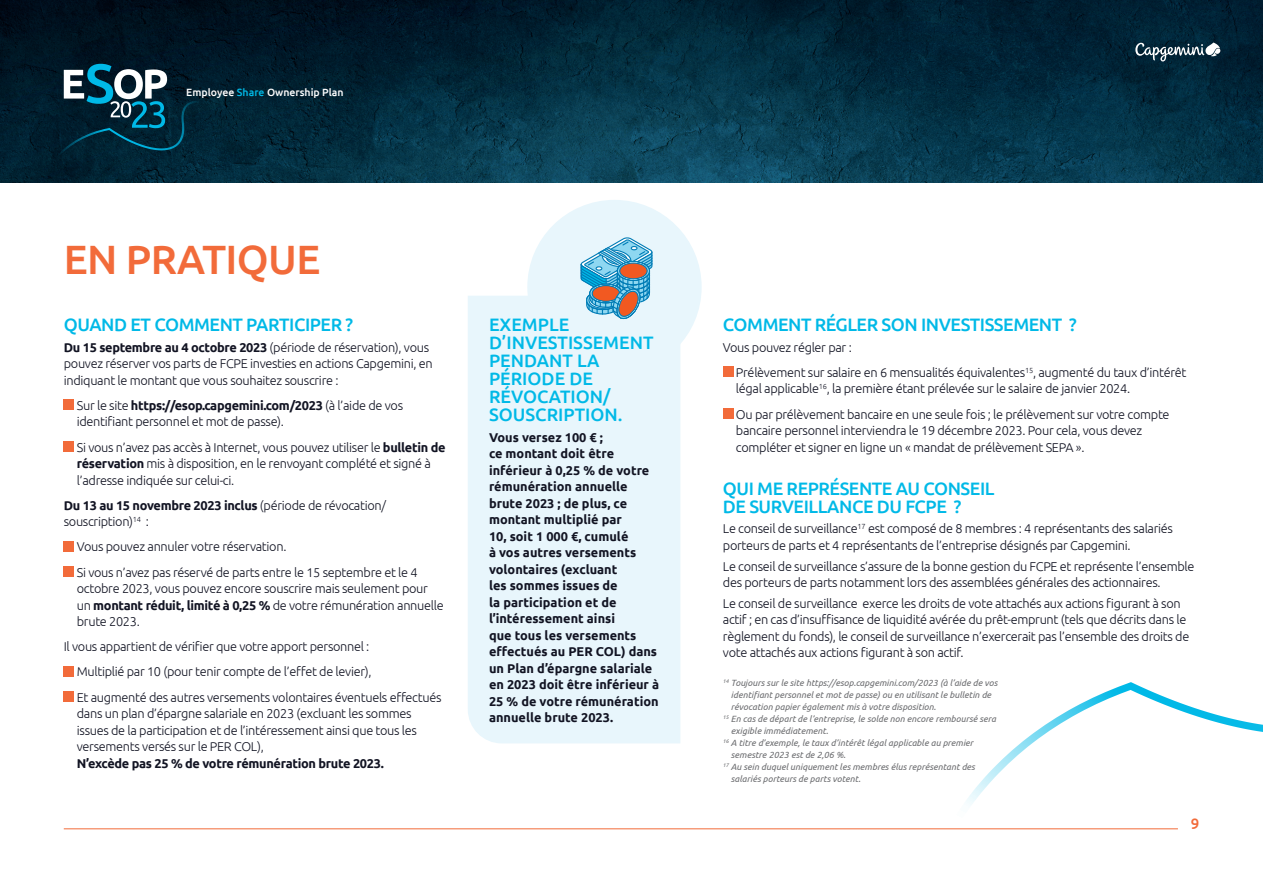
<style>
.page{position:relative;width:1263px;height:893px;background:#fff}
.page>*{position:absolute;margin:0;border:0;box-sizing:border-box;transform-origin:0 0}
.t1{font:500 40.95px "Ubuntu";letter-spacing:-.015em;color:#f26b3a}
.t2{font:500 18px/18px "Ubuntu";letter-spacing:-.025em;color:#00b9e7}
.t3{font:500 18px/18px "Ubuntu";color:#00b9e7}
.t4{font:500 15px "Ubuntu";color:#f26b3a}
.t5{font:300 12.75px/16.5px "Ubuntu";letter-spacing:-.025em;color:#121423}
.t6{font:700 12.75px/16.5px "Ubuntu";color:#121423}
.t7{font:500 10.5px "Ubuntu";color:#fff}
.t8{font:italic 9px/12px "Ubuntu";color:#6c6d70}
.s1{color:#00b9e7}
.s2{font-weight:700}
</style>
<div class="page">
<img style="left:0;top:0;width:1263px;height:182px">
<div style="left:468px;top:296px;width:212px;height:447px;background:#e8f6fc"></div>
<div style="left:527px;top:200px;width:175px;height:174px;background:#e8f6fc;border-radius:50%"></div>
<svg style="left:48px;top:64px;width:147px;height:103px;background:#173d4d"></svg>
<div style="left:64px;top:400px;width:10px;height:10px;background:#f26b3a"></div>
<div style="left:64px;top:441px;width:10px;height:11px;background:#f26b3a"></div>
<div style="left:64px;top:541px;width:10px;height:10px;background:#f26b3a"></div>
<div style="left:64px;top:566px;width:10px;height:11px;background:#f26b3a"></div>
<div style="left:64px;top:666px;width:10px;height:10px;background:#f26b3a"></div>
<div style="left:64px;top:691px;width:10px;height:11px;background:#f26b3a"></div>
<div style="left:723px;top:367px;width:10px;height:10px;background:#f26b3a"></div>
<div style="left:723px;top:408px;width:10px;height:11px;background:#f26b3a"></div>
<svg style="left:581px;top:237px;width:71px;height:83px"></svg>
<svg style="left:1135px;top:43px;width:85px;height:18px"></svg>
<hr style="left:64px;top:828px;width:1114px;height:1px;background:#f26b3a">
<svg style="left:935px;top:682px;width:328px;height:148px"></svg>
<p class="t7" style="left:186px;top:86px;width:159px">Employee <span class="s1">Share</span> Ownership Plan</p>
<p class="t1" style="left:64px;top:234px;width:258px">EN PRATIQUE</p>
<p class="t2" style="left:64px;top:315px;width:291px">QUAND ET COMMENT PARTICIPER ?</p>
<p class="t5" style="left:64px;top:339px;width:370px"><span class="s2">Du 15 septembre au 4 octobre 2023</span> (période de réservation), vous pouvez réserver vos parts de FCPE investies en actions Capgemini, en indiquant le montant que vous souhaitez souscrire :</p>
<p class="t5" style="left:77px;top:397px;width:328px">Sur le site <span class="s2">https://esop.capgemini.com/2023</span> (à l’aide de vos identifiant personnel et mot de passe).</p>
<p class="t5" style="left:77px;top:439px;width:370px">Si vous n’avez pas accès à Internet, vous pouvez utiliser le <span class="s2">bulletin de réservation</span> mis à disposition, en le renvoyant complété et signé à l’adresse indiquée sur celui-ci.</p>
<p class="t5" style="left:64px;top:497px;width:324px"><span class="s2">Du 13 au 15 novembre 2023 inclus</span> (période de révocation/ souscription)<sup>14</sup> :</p>
<p class="t5" style="left:77px;top:538px;width:211px">Vous pouvez annuler votre réservation.</p>
<p class="t5" style="left:77px;top:564px;width:368px">Si vous n’avez pas réservé de parts entre le 15 septembre et le 4 octobre 2023, vous pouvez encore souscrire mais seulement pour un <span class="s2">montant réduit, limité à 0,25 %</span> de votre rémunération annuelle brute 2023.</p>
<p class="t5" style="left:64px;top:638px;width:307px">Il vous appartient de vérifier que votre apport personnel :</p>
<p class="t5" style="left:77px;top:663px;width:296px">Multiplié par 10 (pour tenir compte de l’effet de levier),</p>
<p class="t5" style="left:77px;top:689px;width:366px">Et augmenté des autres versements volontaires éventuels effectués dans un plan d’épargne salariale en 2023 (excluant les sommes issues de la participation et de l’intéressement ainsi que tous les versements versés sur le PER COL),<br><span class="s2">N’excède pas 25 % de votre rémunération brute 2023.</span></p>
<p class="t3" style="left:489px;top:315px;width:166px">EXEMPLE<br>D’INVESTISSEMENT<br>PENDANT LA<br>PÉRIODE DE<br>RÉVOCATION/<br>SOUSCRIPTION.</p>
<p class="t6" style="left:489px;top:429px;width:172px">Vous versez 100 € ;<br>ce montant doit être inférieur à 0,25 % de votre rémunération annuelle brute 2023 ; de plus, ce montant multiplié par<br>10, soit 1 000 €, cumulé<br>à vos autres versements volontaires (excluant<br>les sommes issues de<br>la participation et de l’intéressement ainsi<br>que tous les versements effectués au PER COL) dans un Plan d’épargne salariale en 2023 doit être inférieur à<br>25 % de votre rémunération annuelle brute 2023.</p>
<p class="t2" style="left:723px;top:315px;width:355px">COMMENT RÉGLER SON INVESTISSEMENT ?</p>
<p class="t5" style="left:723px;top:339px;width:130px">Vous pouvez régler par :</p>
<p class="t5" style="left:736px;top:364px;width:452px">Prélèvement sur salaire en 6 mensualités équivalentes<sup>15</sup>, augmenté du taux d’intérêt légal applicable<sup>16</sup>, la première étant prélevée sur le salaire de janvier 2024.</p>
<p class="t5" style="left:736px;top:406px;width:435px">Ou par prélèvement bancaire en une seule fois ; le prélèvement sur votre compte bancaire personnel interviendra le 19 décembre 2023. Pour cela, vous devez compléter et signer en ligne un « mandat de prélèvement SEPA ».</p>
<p class="t2" style="left:723px;top:479px;width:273px">QUI ME REPRÉSENTE AU CONSEIL<br>DE SURVEILLANCE DU FCPE ?</p>
<p class="t5" style="left:723px;top:520px;width:452px">Le conseil de surveillance<sup>17</sup> est composé de 8 membres : 4 représentants des salariés porteurs de parts et 4 représentants de l’entreprise désignés par Capgemini.</p>
<p class="t5" style="left:723px;top:558px;width:473px">Le conseil de surveillance s’assure de la bonne gestion du FCPE et représente l’ensemble des porteurs de parts notamment lors des assemblées générales des actionnaires.</p>
<p class="t5" style="left:723px;top:595px;width:468px">Le conseil de surveillance exerce les droits de vote attachés aux actions figurant à son actif ; en cas d’insuffisance de liquidité avérée du prêt-emprunt (tels que décrits dans le règlement du fonds), le conseil de surveillance n’exercerait pas l’ensemble des droits de vote attachés aux actions figurant à son actif.</p>
<p class="t8" style="left:731px;top:676px;width:268px;text-indent:-8px"><sup>14</sup> Toujours sur le site https://esop.capgemini.com/2023 (à l’aide de vos identifiant personnel et mot de passe) ou en utilisant le bulletin de révocation papier également mis à votre disposition.</p>
<p class="t8" style="left:731px;top:712px;width:267px;text-indent:-8px"><sup>15</sup> En cas de départ de l’entreprise, le solde non encore remboursé sera exigible immédiatement.</p>
<p class="t8" style="left:731px;top:736px;width:244px;text-indent:-8px"><sup>16</sup> A titre d’exemple, le taux d’intérêt légal applicable au premier semestre 2023 est de 2,06 %.</p>
<p class="t8" style="left:731px;top:760px;width:246px;text-indent:-8px"><sup>17</sup> Au sein duquel uniquement les membres élus représentant des salariés porteurs de parts votent.</p>
<p class="t4" style="left:1191px;top:814px;width:10px">9</p>
</div>
